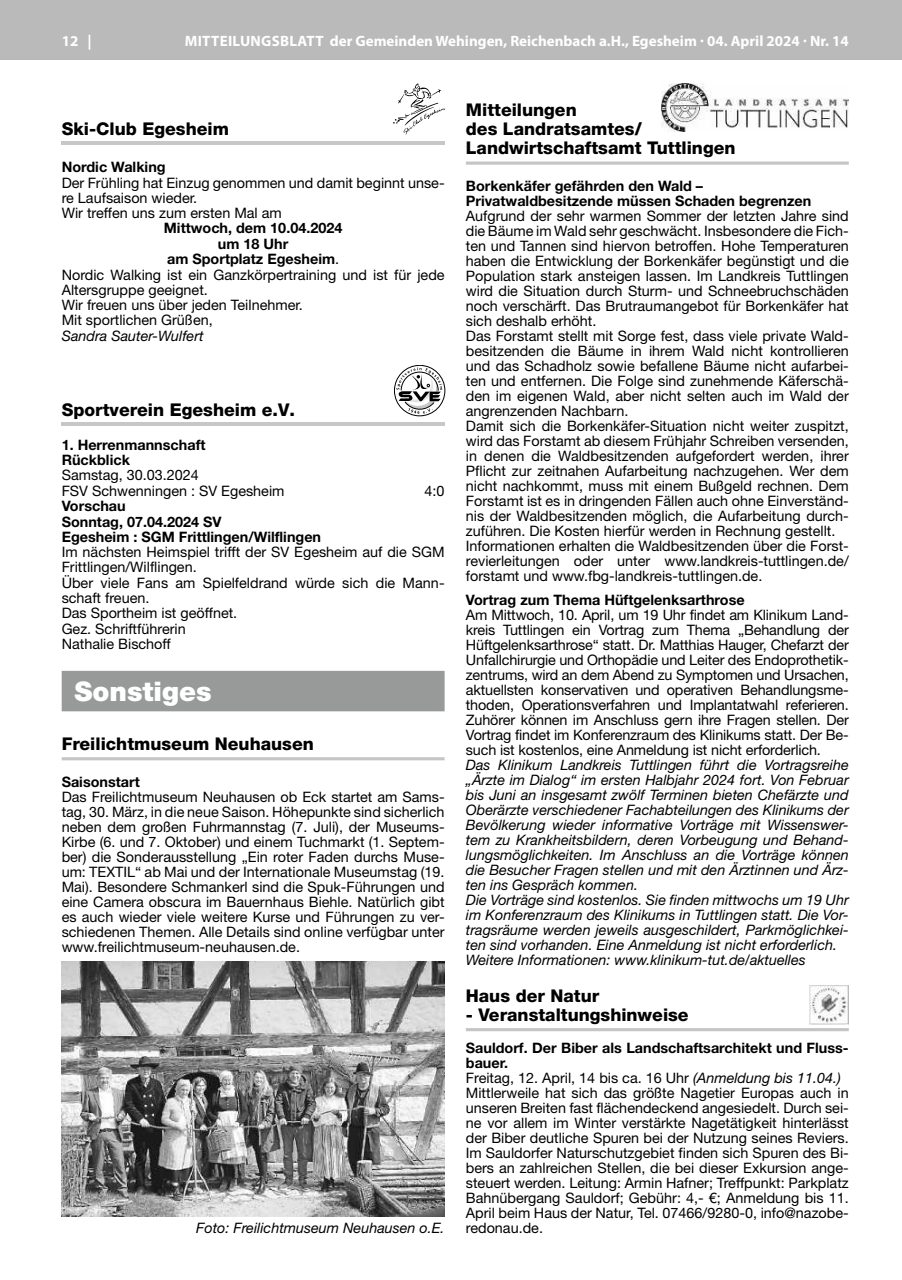
<style>
.page{position:relative;width:902px;height:1280px;background:#fff}
.page>*{position:absolute;margin:0;border:0;box-sizing:border-box;transform-origin:0 0}
.t1{font:900 27px "Helvetica Neue LT Pro";color:#fff}
.t2{font:800 17.55px/19.2px "Helvetica Neue LT Pro";color:#000}
.t3{font:700 15px "Myriad Pro";color:#fff}
.t4{font:14.4px/15px "Helvetica Neue LT Pro";color:#000}
.t5{font:italic 14.4px/15px "Helvetica Neue LT Pro";color:#000}
.t6{font:700 14.4px/15.5px "Helvetica Neue LT Pro";color:#000}
.s1{font-weight:400}
.s2{font-weight:700}
.s3{font-style:italic}
</style>
<div class="page">
<hr style="left:901px;top:0;width:1px;height:60px;background:#bababb">
<div style="left:0;top:0;width:901px;height:60px;background:#bababb"></div>
<div style="left:62px;top:671px;width:382px;height:40px;background:#989999"></div>
<hr style="left:62px;top:757px;width:382px;height:3px;background:#c4c5c5">
<svg style="left:393px;top:83px;width:52px;height:51px"></svg>
<hr style="left:62px;top:141px;width:383px;height:3px;background:#c7c7c8">
<div style="left:394px;top:365px;width:51px;height:51px;border:1px solid #000;border-radius:50%"></div>
<svg style="left:396px;top:367px;width:46px;height:47px"></svg>
<hr style="left:62px;top:423px;width:383px;height:3px;background:#c7c7c8">
<img style="left:62px;top:961px;width:382px;height:255px">
<hr style="left:466px;top:162px;width:382px;height:3px;background:#c4c5c5">
<hr style="left:466px;top:1028px;width:382px;height:3px;background:#c4c5c5">
<img style="left:661px;top:84px;width:187px;height:47px">
<img style="left:809px;top:985px;width:39px;height:40px">
<p class="t3" style="left:62px;top:31px;width:31px">12 |</p>
<p class="t3" style="left:185px;top:31px;width:665px">MITTEILUNGSBLATT der Gemeinden Wehingen, Reichenbach a.H., Egesheim · 04. April 2024 · Nr. 14</p>
<p class="t2" style="left:62px;top:119px;width:169px">Ski-Club Egesheim</p>
<p class="t6" style="left:62px;top:159px;width:105px">Nordic Walking</p>
<p class="t4" style="left:62px;top:174px;width:384px">Der Frühling hat Einzug genommen und damit beginnt unse&shy;re Laufsaison wieder.<br>Wir treffen uns zum ersten Mal am</p>
<p class="t6" style="left:164px;top:220px;width:180px">Mittwoch, dem 10.04.2024</p>
<p class="t6" style="left:218px;top:236px;width:72px">um 18 Uhr</p>
<p class="t6" style="left:167px;top:251px;width:173px">am Sportplatz Egesheim<span class="s1">.</span></p>
<p class="t4" style="left:62px;top:267px;width:384px">Nordic Walking ist ein Ganzkörpertraining und ist für jede</p>
<p class="t4" style="left:62px;top:282px;width:148px">Altersgruppe geeignet.</p>
<p class="t4" style="left:62px;top:297px;width:243px">Wir freuen uns über jeden Teilnehmer.</p>
<p class="t4" style="left:62px;top:312px;width:152px">Mit sportlichen Grüßen,</p>
<p class="t5" style="left:62px;top:328px;width:143px">Sandra Sauter-Wulfert</p>
<p class="t2" style="left:62px;top:400px;width:235px">Sportverein Egesheim e.V.</p>
<p class="t6" style="left:62px;top:436px;width:145px">1. Herrenmannschaft<br>Rückblick</p>
<p class="t4" style="left:62px;top:467px;width:224px;line-height:15.5px">Samstag, 30.03.2024<br>FSV Schwenningen : SV Egesheim</p>
<p class="t4" style="left:424px;top:483px;width:22px">4:0</p>
<p class="t6" style="left:62px;top:498px;width:261px">Vorschau<br>Sonntag, 07.04.2024 SV<br>Egesheim : SGM Frittlingen/Wilflingen</p>
<p class="t4" style="left:62px;top:544px;width:384px">Im nächsten Heimspiel trifft der SV Egesheim auf die SGM<br>Frittlingen/Wilflingen.<br>Über viele Fans am Spielfeldrand würde sich die Mann&shy;schaft freuen.<br>Das Sportheim ist geöffnet.<br>Gez. Schriftführerin<br>Nathalie Bischoff</p>
<h1 class="t1" style="left:74px;top:675px;width:139px">Sonstiges</h1>
<p class="t2" style="left:62px;top:734px;width:253px">Freilichtmuseum Neuhausen</p>
<p class="t6" style="left:62px;top:773px;width:80px">Saisonstart</p>
<p class="t4" style="left:62px;top:789px;width:384px;text-align:justify">Das Freilichtmuseum Neuhausen ob Eck startet am Sams&shy;tag, 30. März, in die neue Saison. Höhepunkte sind sicherlich neben dem großen Fuhrmannstag (7. Juli), der Museums-Kirbe (6. und 7. Oktober) und einem Tuchmarkt (1. Septem&shy;ber) die Sonderausstellung „Ein roter Faden durchs Muse&shy;um: TEXTIL“ ab Mai und der Internationale Museumstag (19.<br>Mai). Besondere Schmankerl sind die Spuk-Führungen und eine Camera obscura im Bauernhaus Biehle. Natürlich gibt es auch wieder viele weitere Kurse und Führungen zu ver&shy;schiedenen Themen. Alle Details sind online verfügbar unter www.freilichtmuseum-neuhausen.de.</p>
<p class="t5" style="left:196px;top:1220px;width:250px">Foto: Freilichtmuseum Neuhausen o.E.</p>
<p class="t2" style="left:466px;top:100px;width:271px">Mitteilungen<br>des Landratsamtes/<br>Landwirtschaftsamt Tuttlingen</p>
<p class="t6" style="left:466px;top:178px;width:347px;line-height:15px">Borkenkäfer gefährden den Wald –<br>Privatwaldbesitzende müssen Schaden begrenzen</p>
<p class="t4" style="left:466px;top:208px;width:384px">Aufgrund der sehr warmen Sommer der letzten Jahre sind die Bäume im Wald sehr geschwächt. Insbesondere die Fich&shy;ten und Tannen sind hiervon betroffen. Hohe Temperaturen haben die Entwicklung der Borkenkäfer begünstigt und die Population stark ansteigen lassen. Im Landkreis Tuttlingen wird die Situation durch Sturm- und Schneebruchschäden noch verschärft. Das Brutraumangebot für Borkenkäfer hat sich deshalb erhöht.<br>Das Forstamt stellt mit Sorge fest, dass viele private Wald&shy;besitzenden die Bäume in ihrem Wald nicht kontrollieren und das Schadholz sowie befallene Bäume nicht aufarbei&shy;ten und entfernen. Die Folge sind zunehmende Käferschä&shy;den im eigenen Wald, aber nicht selten auch im Wald der angrenzenden Nachbarn.<br>Damit sich die Borkenkäfer-Situation nicht weiter zuspitzt, wird das Forstamt ab diesem Frühjahr Schreiben versenden, in denen die Waldbesitzenden aufgefordert werden, ihrer Pflicht zur zeitnahen Aufarbeitung nachzugehen. Wer dem nicht nachkommt, muss mit einem Bußgeld rechnen. Dem Forstamt ist es in dringenden Fällen auch ohne Einverständ&shy;nis der Waldbesitzenden möglich, die Aufarbeitung durch&shy;zuführen. Die Kosten hierfür werden in Rechnung gestellt.<br>Informationen erhalten die Waldbesitzenden über die Forst&shy;revierleitungen oder unter www.landkreis-tuttlingen.de/ forstamt und www.fbg-landkreis-tuttlingen.de.</p>
<p class="t6" style="left:466px;top:592px;width:280px">Vortrag zum Thema Hüftgelenksarthrose</p>
<p class="t4" style="left:466px;top:607px;width:384px;text-align:justify">Am Mittwoch, 10. April, um 19 Uhr findet am Klinikum Land&shy;kreis Tuttlingen ein Vortrag zum Thema „Behandlung der Hüftgelenksarthrose“ statt. Dr. Matthias Hauger, Chefarzt der Unfallchirurgie und Orthopädie und Leiter des Endoprothetik&shy;zentrums, wird an dem Abend zu Symptomen und Ursachen, aktuellsten konservativen und operativen Behandlungsme&shy;thoden, Operationsverfahren und Implantatwahl referieren.<br>Zuhörer können im Anschluss gern ihre Fragen stellen. Der Vortrag findet im Konferenzraum des Klinikums statt. Der Be&shy;such ist kostenlos, eine Anmeldung ist nicht erforderlich.</p>
<p class="t5" style="left:466px;top:757px;width:384px">Das Klinikum Landkreis Tuttlingen führt die Vortragsreihe „Ärzte im Dialog“ im ersten Halbjahr 2024 fort. Von Februar bis Juni an insgesamt zwölf Terminen bieten Chefärzte und Oberärzte verschiedener Fachabteilungen des Klinikums der Bevölkerung wieder informative Vorträge mit Wissenswer&shy;tem zu Krankheitsbildern, deren Vorbeugung und Behand&shy;lungsmöglichkeiten. Im Anschluss an die Vorträge können die Besucher Fragen stellen und mit den Ärztinnen und Ärz&shy;ten ins Gespräch kommen.<br>Die Vorträge sind kostenlos. Sie finden mittwochs um 19 Uhr im Konferenzraum des Klinikums in Tuttlingen statt. Die Vor&shy;tragsräume werden jeweils ausgeschildert, Parkmöglichkei&shy;ten sind vorhanden. Eine Anmeldung ist nicht erforderlich.<br>Weitere Informationen: www.klinikum-tut.de/aktuelles</p>
<p class="t2" style="left:466px;top:986px;width:135px">Haus der Natur</p>
<p class="t2" style="left:466px;top:1005px;width:224px">- Veranstaltungshinweise</p>
<p class="t4" style="left:466px;top:1040px;width:384px"><span class="s2">Sauldorf. Der Biber als Landschaftsarchitekt und Fluss&shy;bauer.<br></span>Freitag, 12. April, 14 bis ca. 16 Uhr <span class="s3">(Anmeldung bis 11.04.)<br></span>Mittlerweile hat sich das größte Nagetier Europas auch in unseren Breiten fast flächendeckend angesiedelt. Durch sei&shy;ne vor allem im Winter verstärkte Nagetätigkeit hinterlässt der Biber deutliche Spuren bei der Nutzung seines Reviers.<br>Im Sauldorfer Naturschutzgebiet finden sich Spuren des Bi&shy;bers an zahlreichen Stellen, die bei dieser Exkursion ange&shy;steuert werden. Leitung: Armin Hafner; Treffpunkt: Parkplatz Bahnübergang Sauldorf; Gebühr: 4,- €; Anmeldung bis 11.<br>April beim Haus der Natur, Tel. 07466/9280-0, info@nazobe&shy;redonau.de.</p>
</div>
